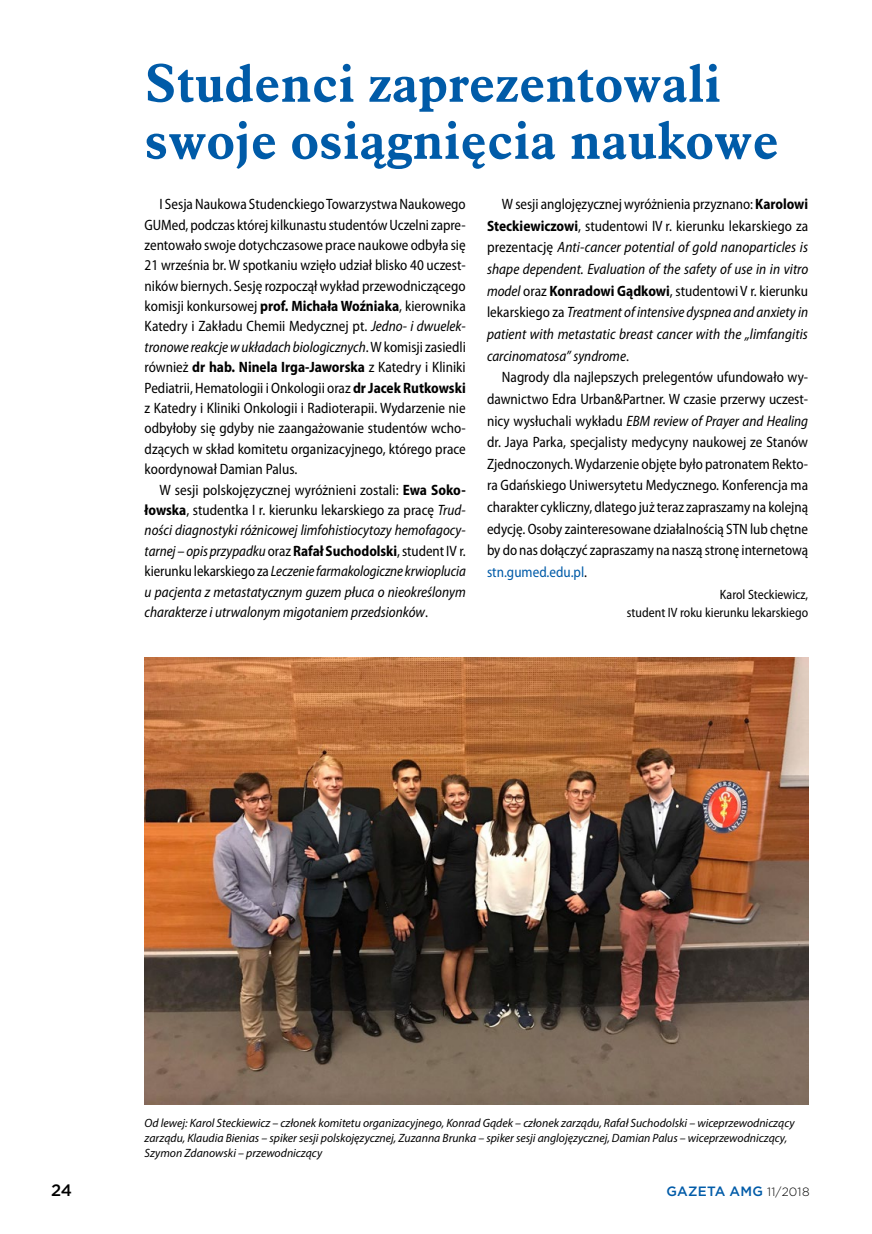
<style>
.page{position:relative;width:872px;height:1234px;background:#fff}
.page>*{position:absolute;margin:0;border:0;box-sizing:border-box;transform-origin:0 0}
.t1{font:700 52.5px/57px "Aldine 721 EU";letter-spacing:.005em;color:#005ba8}
.t2{font:500 16.5px "Gotham";color:#000}
.t3{font:semi-condensed 15px/20.4px "Myriad Pro";color:#000;text-align:justify;scale:.96 1}
.t4{font:italic semi-condensed 15px/21.6px "Myriad Pro";color:#000;text-align:justify}
.t5{font:italic semi-condensed 15px/20.4px "Myriad Pro";color:#000;text-align:justify;scale:.96 1}
.t6{font:semi-condensed 13.5px/17.9px "Myriad Pro";color:#000;text-align:right;scale:.96 1}
.t7{font:500 13.5px "Gotham";letter-spacing:.015em;color:#005ba8}
.t8{font:italic 12px/15px "Myriad Pro";color:#000}
.s1{font-weight:700}
.s2{font-style:italic}
.s3{font-style:normal}
.s4{font-weight:700;font-style:normal}
.s5{color:#005ba8}
.s6{font-weight:300;font-size:12px;color:#000}
</style>
<div class="page">
<img style="left:145px;top:657px;width:663px;height:446px">
<h1 class="t1" style="left:145px;top:55px;width:635px">Studenci zaprezentowali swoje osiągnięcia naukowe</h1>
<p class="t3" style="left:145px;top:194px;width:336px;text-indent:15px">I Sesja Naukowa Studenckiego Towarzystwa Naukowego GUMed, podczas której kilkunastu studentów Uczelni zapre&shy;zentowało swoje dotychczasowe prace naukowe odbyła się 21 września br. W spotkaniu wzięło udział blisko 40 uczest&shy;ników biernych. Sesję rozpoczął wykład przewodniczącego komisji konkursowej <span class="s1">prof. Michała Woźniaka</span>, kierownika Katedry i Zakładu Chemii Medycznej pt. <span class="s2">Jedno- i dwuelek&shy;tronowe reakcje w układach biologicznych</span>. W komisji zasiedli również <span class="s1">dr hab. Ninela Irga-Jaworska</span> z Katedry i Kliniki Pediatrii, Hematologii i Onkologii oraz <span class="s1">dr Jacek Rutkowski </span>z Katedry i Kliniki Onkologii i Radioterapii. Wydarzenie nie odbyłoby się gdyby nie zaangażowanie studentów wcho&shy;dzących w skład komitetu organizacyjnego, którego prace koordynował Damian Palus.</p>
<p class="t5" style="left:145px;top:479px;width:336px;text-indent:15px"><span class="s3">W sesji polskojęzycznej wyróżnieni zostali:</span> <span class="s4">Ewa Soko&shy;łowska</span><span class="s3">, studentka I r. kierunku lekarskiego za pracę</span> Trud&shy;ności diagnostyki różnicowej limfohistiocytozy hemofagocy&shy;tarnej – opis przypadku <span class="s3">oraz</span> <span class="s4">Rafał Suchodolski</span><span class="s3">, student IV r. kierunku lekarskiego za</span> Leczenie farmakologiczne krwioplucia u pacjenta z metastatycznym guzem płuca o nieokreślonym charakterze i utrwalonym migotaniem przedsionków<span class="s3">.</span></p>
<p class="t4" style="left:487px;top:193px;width:323px;text-indent:15px"><span class="s3">W sesji anglojęzycznej wyróżnienia przyznano:</span> <span class="s4">Karolowi Steckiewiczowi</span><span class="s3">, studentowi IV r. kierunku lekarskiego za prezentację</span> Anti-cancer potential of gold nanoparticles is shape dependent. Evaluation of the safety of use in in vitro model <span class="s3">oraz</span> <span class="s4">Konradowi Gądkowi</span><span class="s3">, studentowi V r. kierunku lekarskiego za</span> Treatment of intensive dyspnea and anxiety in patient with metastatic breast cancer with the „limfangitis carcinomatosa” syndrome<span class="s3">.</span></p>
<p class="t3" style="left:487px;top:366px;width:336px;line-height:21.6px;text-indent:15px">Nagrody dla najlepszych prelegentów ufundowało wy&shy;dawnictwo Edra Urban&amp;Partner. W czasie przerwy uczest&shy;nicy wysłuchali wykładu <span class="s2">EBM review of Prayer and Healing </span>dr. Jaya Parka, specjalisty medycyny naukowej ze Stanów Zjednoczonych. Wydarzenie objęte było patronatem Rekto&shy;ra Gdańskiego Uniwersytetu Medycznego. Konferencja ma charakter cykliczny, dlatego już teraz zapraszamy na kolejną edycję. Osoby zainteresowane działalnością STN lub chętne by do nas dołączyć zapraszamy na naszą stronę internetową <span class="s5">stn.gumed.edu.pl</span>.</p>
<p class="t6" style="left:627px;top:585px;width:190px">Karol Steckiewicz,<br>student IV roku kierunku lekarskiego</p>
<p class="t8" style="left:145px;top:1115px;width:651px">Od lewej: Karol Steckiewicz – członek komitetu organizacyjnego, Konrad Gądek – członek zarządu, Rafał Suchodolski – wiceprzewodniczący zarządu, Klaudia Bienias – spiker sesji polskojęzycznej, Zuzanna Brunka – spiker sesji anglojęzycznej, Damian Palus – wiceprzewodniczący,<br>Szymon Zdanowski – przewodniczący</p>
<p class="t2" style="left:51px;top:1179px;width:23px">24</p>
<p class="t7" style="left:666px;top:1182px;width:145px">GAZETA AMG <span class="s6">11/2018</span></p>
</div>
